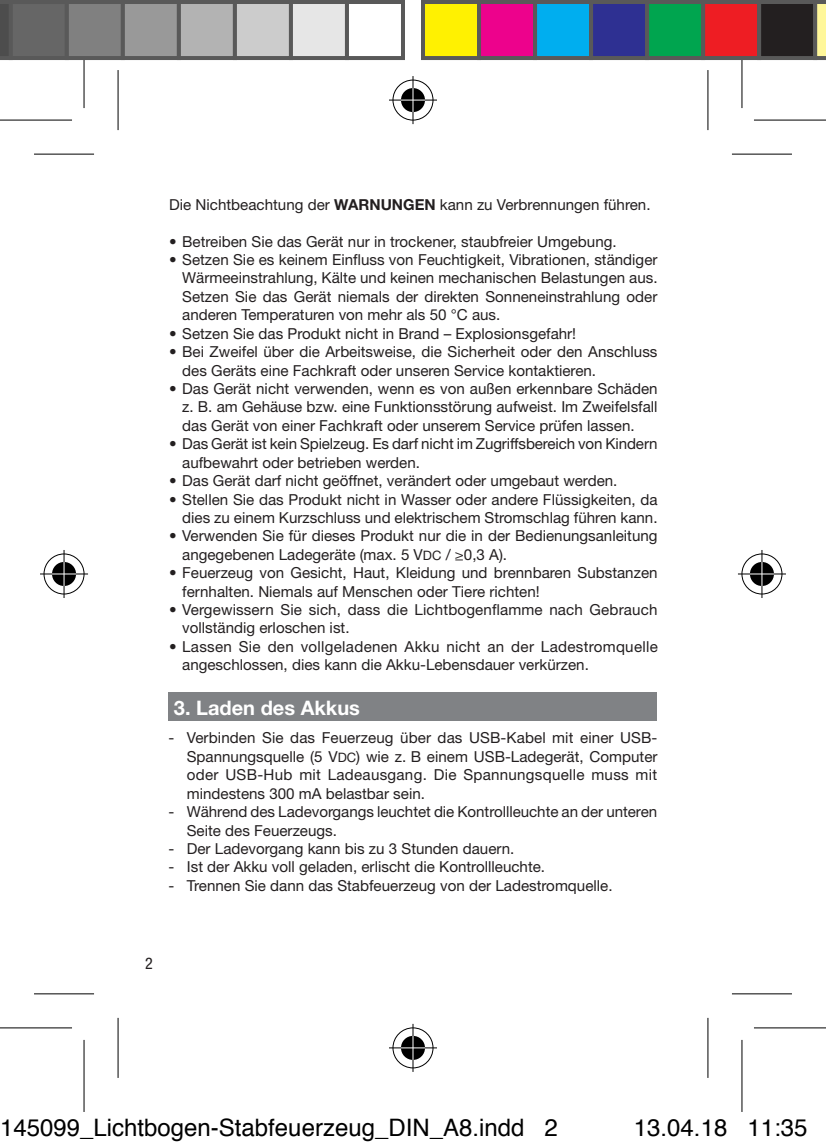
<style>
.page{position:relative;width:826px;height:1148px;background:#fff}
.page>*{position:absolute;margin:0;border:0;box-sizing:border-box;transform-origin:0 0}
.t1{font:24px "Helvetica";color:#000}
.Kapitelüberschrift{font:700 20px "Helvetica Neue LT";color:#fff}
.t2{font:condensed 16px "Helvetica Neue LT";color:#231f20}
.Aufzählung{font:15.2px/18.4px "Helvetica Neue LT";color:#231f20}
.Aufzählung-2{font:15.2px/18.4px "Helvetica Neue LT";letter-spacing:.02em;color:#231f20}
.s1{font-weight:700}
.s2{font-size:12.8px}
</style>
<div class="page">
<div style="left:168px;top:692px;width:489px;height:29px;background:#808285"></div>
<div style="left:34px;top:991px;width:60px;height:5px;background:#a3a3a3"></div>
<div style="left:732px;top:991px;width:60px;height:5px;background:#a3a3a3"></div>
<svg style="left:708px;top:70px;width:1px;height:60px"></svg>
<svg style="left:708px;top:1017px;width:1px;height:60px"></svg>
<hr style="left:34px;top:153px;width:60px;height:2px;background:#000">
<hr style="left:732px;top:153px;width:60px;height:2px;background:#000">
<hr style="left:34px;top:992px;width:60px;height:2px;background:#000">
<hr style="left:732px;top:992px;width:60px;height:2px;background:#000">
<hr style="left:117px;top:70px;width:2px;height:60px;background:#000">
<hr style="left:117px;top:1017px;width:2px;height:60px;background:#000">
<hr style="left:707px;top:70px;width:1px;height:60px;background:#000">
<hr style="left:707px;top:1017px;width:1px;height:60px;background:#000">
<div style="left:0;top:1025px;width:72px;height:5px;background:#989898"></div>
<div style="left:754px;top:1025px;width:72px;height:5px;background:#989898"></div>
<svg style="left:742px;top:60px;width:1px;height:48px"></svg>
<svg style="left:742px;top:1040px;width:1px;height:71px"></svg>
<hr style="left:0;top:119px;width:72px;height:2px;background:#000">
<hr style="left:754px;top:119px;width:72px;height:2px;background:#000">
<hr style="left:0;top:1026px;width:72px;height:2px;background:#000">
<hr style="left:754px;top:1026px;width:72px;height:2px;background:#000">
<hr style="left:83px;top:36px;width:2px;height:72px;background:#000">
<hr style="left:83px;top:1039px;width:2px;height:72px;background:#000">
<hr style="left:741px;top:36px;width:1px;height:72px;background:#000">
<hr style="left:741px;top:1039px;width:1px;height:72px;background:#000">
<div style="left:390px;top:78px;width:45px;height:45px;border:5px solid #fff;border-radius:50%"></div>
<div style="left:389px;top:98px;width:48px;height:5px;background:#fff"></div>
<svg style="left:410px;top:76px;width:5px;height:48px"></svg>
<div style="left:398px;top:86px;width:29px;height:29px;border:5px solid #fff;border-radius:50%"></div>
<div style="left:392px;top:80px;width:41px;height:41px;border:1px solid #000;border-radius:50%"></div>
<hr style="left:389px;top:99px;width:48px;height:2px;background:#000">
<hr style="left:412px;top:76px;width:1px;height:48px;background:#000">
<div style="left:401px;top:88px;width:24px;height:24px;background:#000;border-radius:50%"></div>
<hr style="left:401px;top:99px;width:24px;height:2px;background:#fff">
<svg style="left:412px;top:88px;width:1px;height:24px"></svg>
<div style="left:390px;top:1025px;width:45px;height:45px;border:5px solid #fff;border-radius:50%"></div>
<svg style="left:389px;top:1045px;width:48px;height:5px"></svg>
<svg style="left:410px;top:1023px;width:5px;height:48px"></svg>
<div style="left:398px;top:1033px;width:29px;height:29px;border:5px solid #fff;border-radius:50%"></div>
<div style="left:392px;top:1027px;width:41px;height:41px;border:1px solid #000;border-radius:50%"></div>
<hr style="left:389px;top:1046px;width:48px;height:2px;background:#000">
<hr style="left:412px;top:1023px;width:1px;height:48px;background:#000">
<svg style="left:401px;top:1035px;width:24px;height:24px"></svg>
<hr style="left:401px;top:1046px;width:24px;height:2px;background:#fff">
<svg style="left:412px;top:1035px;width:1px;height:24px"></svg>
<div style="left:42px;top:551px;width:45px;height:45px;border:5px solid #fff;border-radius:50%"></div>
<svg style="left:40px;top:571px;width:48px;height:5px"></svg>
<div style="left:62px;top:550px;width:5px;height:48px;background:#fff"></div>
<div style="left:50px;top:559px;width:29px;height:29px;border:5px solid #fff;border-radius:50%"></div>
<div style="left:44px;top:553px;width:41px;height:41px;border:1px solid #000;border-radius:50%"></div>
<hr style="left:40px;top:573px;width:48px;height:1px;background:#000">
<hr style="left:63px;top:550px;width:2px;height:48px;background:#000">
<div style="left:52px;top:562px;width:24px;height:24px;background:#000;border-radius:50%"></div>
<svg style="left:52px;top:573px;width:24px;height:1px"></svg>
<hr style="left:63px;top:562px;width:2px;height:24px;background:#fff">
<div style="left:739px;top:551px;width:45px;height:45px;border:5px solid #fff;border-radius:50%"></div>
<svg style="left:738px;top:571px;width:48px;height:5px"></svg>
<svg style="left:759px;top:550px;width:5px;height:48px"></svg>
<div style="left:747px;top:559px;width:29px;height:29px;border:5px solid #fff;border-radius:50%"></div>
<div style="left:741px;top:553px;width:41px;height:41px;border:1px solid #000;border-radius:50%"></div>
<hr style="left:738px;top:573px;width:48px;height:1px;background:#000">
<hr style="left:761px;top:550px;width:1px;height:48px;background:#000">
<svg style="left:750px;top:562px;width:24px;height:24px"></svg>
<svg style="left:0;top:0;width:9px;height:60px"></svg>
<div style="left:11px;top:2px;width:56px;height:56px;background:#666"></div>
<div style="left:9px;top:0;width:60px;height:60px;border:4px solid #595959"></div>
<div style="left:67px;top:2px;width:56px;height:56px;background:#808080"></div>
<div style="left:65px;top:0;width:60px;height:60px;border:4px solid #595959"></div>
<div style="left:123px;top:2px;width:56px;height:56px;background:#999"></div>
<div style="left:121px;top:0;width:60px;height:60px;border:4px solid #595959"></div>
<div style="left:179px;top:2px;width:56px;height:56px;background:#b3b3b3"></div>
<div style="left:177px;top:0;width:60px;height:60px;border:4px solid #595959"></div>
<div style="left:235px;top:2px;width:56px;height:56px;background:#ccc"></div>
<div style="left:233px;top:0;width:60px;height:60px;border:4px solid #595959"></div>
<div style="left:291px;top:2px;width:56px;height:56px;background:#e6e6e6"></div>
<div style="left:289px;top:0;width:60px;height:60px;border:4px solid #595959"></div>
<div style="left:345px;top:0;width:60px;height:60px;border:4px solid #595959"></div>
<div style="left:423px;top:2px;width:56px;height:56px;background:#fff101"></div>
<div style="left:421px;top:0;width:60px;height:60px;border:4px solid #595959"></div>
<div style="left:479px;top:2px;width:56px;height:56px;background:#ed028c"></div>
<div style="left:477px;top:0;width:60px;height:60px;border:4px solid #595959"></div>
<div style="left:535px;top:2px;width:56px;height:56px;background:#00aeef"></div>
<div style="left:533px;top:0;width:60px;height:60px;border:4px solid #595959"></div>
<div style="left:591px;top:2px;width:56px;height:56px;background:#2e3092"></div>
<div style="left:589px;top:0;width:60px;height:60px;border:4px solid #595959"></div>
<div style="left:647px;top:2px;width:56px;height:56px;background:#00a54f"></div>
<div style="left:645px;top:0;width:60px;height:60px;border:4px solid #595959"></div>
<div style="left:703px;top:2px;width:56px;height:56px;background:#ee1d23"></div>
<div style="left:701px;top:0;width:60px;height:60px;border:4px solid #595959"></div>
<div style="left:759px;top:2px;width:56px;height:56px;background:#231f20"></div>
<div style="left:757px;top:0;width:60px;height:60px;border:4px solid #595959"></div>
<svg style="left:813px;top:0;width:13px;height:60px"></svg>
<p class="Aufzählung" style="left:169px;top:195px;width:483px">Die Nichtbeachtung der <span class="s1">WARNUNGEN</span> kann zu Verbrennungen führen.</p>
<p class="Aufzählung" style="left:169px;top:232px;width:449px">• Betreiben Sie das Gerät nur in trockener, staubfreier Umgebung.</p>
<p class="Aufzählung" style="left:182px;top:250px;width:477px;text-align:justify;text-indent:-13px">• Setzen Sie es keinem Einfluss von Feuchtigkeit, Vibrationen, ständiger Wärmeeinstrahlung, Kälte und keinen mechanischen Belastungen aus.<br>Setzen Sie das Gerät niemals der direkten Sonneneinstrahlung oder anderen Temperaturen von mehr als 50 °C aus.</p>
<p class="Aufzählung" style="left:169px;top:324px;width:408px">• Setzen Sie das Produkt nicht in Brand – Explosionsgefahr!</p>
<p class="Aufzählung" style="left:182px;top:342px;width:477px;text-indent:-13px">• Bei Zweifel über die Arbeitsweise, die Sicherheit oder den Anschluss des Geräts eine Fachkraft oder unseren Service kontaktieren.</p>
<p class="Aufzählung" style="left:182px;top:379px;width:477px;text-align:justify;text-indent:-13px">• Das Gerät nicht verwenden, wenn es von außen erkennbare Schäden z. B. am Gehäuse bzw. eine Funktionsstörung aufweist. Im Zweifelsfall das Gerät von einer Fachkraft oder unserem Service prüfen lassen.</p>
<p class="Aufzählung" style="left:182px;top:434px;width:477px;text-indent:-13px">• Das Gerät ist kein Spielzeug. Es darf nicht im Zugriffsbereich von Kindern aufbewahrt oder betrieben werden.</p>
<p class="Aufzählung" style="left:169px;top:471px;width:450px">• Das Gerät darf nicht geöffnet, verändert oder umgebaut werden.</p>
<p class="Aufzählung" style="left:169px;top:489px;width:490px;text-align:right">• Stellen Sie das Produkt nicht in Wasser oder andere Flüssigkeiten, da dies zu einem Kurzschluss und elektrischem Stromschlag führen kann.</p>
<p class="Aufzählung" style="left:182px;top:526px;width:477px;text-indent:-13px">• Verwenden Sie für dieses Produkt nur die in der Bedienungsanleitung angegebenen Ladegeräte (max. 5 V<span class="s2">DC</span> / ≥0,3 A).</p>
<p class="Aufzählung" style="left:182px;top:563px;width:477px;text-indent:-13px">• Feuerzeug von Gesicht, Haut, Kleidung und brennbaren Substanzen fernhalten. Niemals auf Menschen oder Tiere richten!</p>
<p class="Aufzählung" style="left:182px;top:600px;width:477px;text-indent:-13px">• Vergewissern Sie sich, dass die Lichtbogenflamme nach Gebrauch vollständig erloschen ist.</p>
<p class="Aufzählung-2" style="left:182px;top:637px;width:477px;text-indent:-13px">• Lassen Sie den vollgeladenen Akku nicht an der Ladestromquelle angeschlossen, dies kann die Akku-Lebensdauer verkürzen.</p>
<p class="Kapitelüberschrift" style="left:174px;top:694px;width:187px">3. Laden des Akkus</p>
<p class="Aufzählung" style="left:187px;top:728px;width:472px;text-align:justify;text-indent:-18px">- Verbinden Sie das Feuerzeug über das USB-Kabel mit einer USB-Spannungsquelle (5 V<span class="s2">DC</span>) wie z. B einem USB-Ladegerät, Computer oder USB-Hub mit Ladeausgang. Die Spannungsquelle muss mit mindestens 300 mA belastbar sein.</p>
<p class="Aufzählung" style="left:187px;top:802px;width:472px;text-indent:-18px">- Während des Ladevorgangs leuchtet die Kontrollleuchte an der unteren<br>Seite des Feuerzeugs.</p>
<p class="Aufzählung" style="left:168px;top:838px;width:347px">- Der Ladevorgang kann bis zu 3 Stunden dauern.</p>
<p class="Aufzählung" style="left:168px;top:857px;width:378px">- Ist der Akku voll geladen, erlischt die Kontrollleuchte.</p>
<p class="Aufzählung" style="left:168px;top:875px;width:445px">- Trennen Sie dann das Stabfeuerzeug von der Ladestromquelle.</p>
<p class="t2" style="left:145px;top:953px;width:9px">2</p>
<h1 class="t1" style="left:0;top:1108px;width:559px">145099_Lichtbogen-Stabfeuerzeug_DIN_A8.indd 2</h1>
<h1 class="t1" style="left:634px;top:1108px;width:175px">13.04.18 11:35</h1>
</div>
